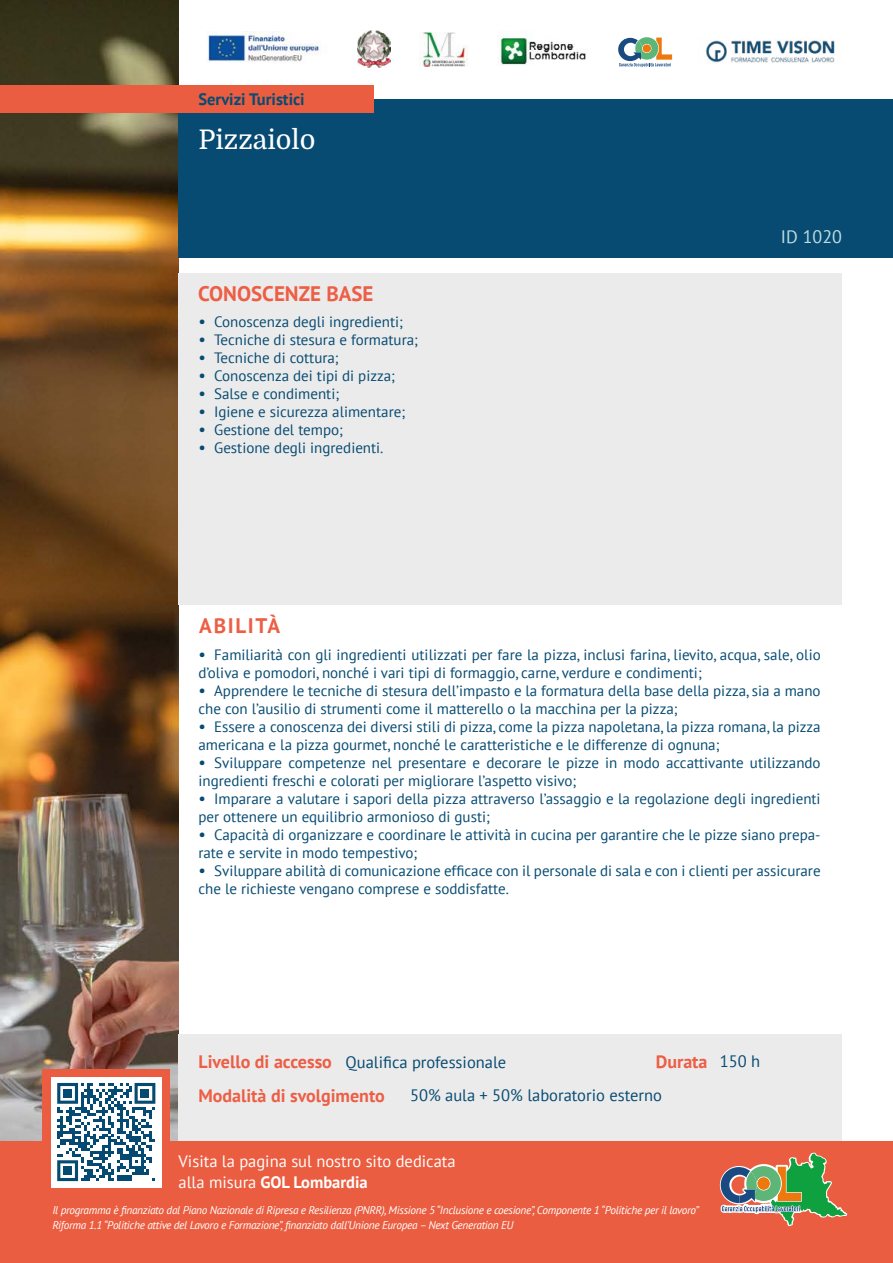
<style>
.page{position:relative;width:893px;height:1263px;background:#fff}
.page>*{position:absolute;margin:0;border:0;box-sizing:border-box;transform-origin:0 0}
.t1{font:27px "Domine";color:#fff}
.t2{font:700 21px "PT Sans";color:#ed5e45}
.t3{font:700 21px "PT Sans";letter-spacing:.08em;color:#ed5e45}
.t4{font:700 18px "PT Sans";color:#ed5e45}
.t5{font:18px "PT Sans";color:#bfdde3}
.t6{font:16.5px/21px "PT Sans";color:#fff}
.t7{font:16.5px "PT Sans";color:#074b72}
.t8{font:700 16.5px "PT Sans";color:#074b72}
.t9{font:15px/18px "PT Sans";color:#074b72}
.t10{font:italic 11.25px/15px "PT Sans";letter-spacing:-.025em;color:#fff}
.s1{font-size:16.5px}
.s2{font-weight:700}
</style>
<div class="page">
<img style="left:0;top:0;width:179px;height:1141px">
<div style="left:179px;top:99px;width:714px;height:159px;background:#074b72"></div>
<div style="left:0;top:85px;width:374px;height:28px;background:#eb5d40"></div>
<div style="left:179px;top:1034px;width:663px;height:229px;background:#ebebeb"></div>
<div style="left:0;top:1141px;width:893px;height:122px;background:#eb5d40"></div>
<div style="left:43px;top:1069px;width:127px;height:127px;background:#eb5d40"></div>
<div style="left:51px;top:1077px;width:110px;height:110px;background:#fff"></div>
<svg style="left:57px;top:1083px;width:98px;height:98px"></svg>
<div style="left:63px;top:1089px;width:9px;height:9px;background:#054a73"></div>
<div style="left:141px;top:1089px;width:8px;height:9px;background:#054a73"></div>
<div style="left:63px;top:1166px;width:9px;height:9px;background:#054a73"></div>
<div style="left:179px;top:273px;width:663px;height:332px;background:#ebebeb"></div>
<img style="left:206px;top:32px;width:116px;height:30px">
<img style="left:419px;top:33px;width:49px;height:33px">
<svg style="left:618px;top:37px;width:54px;height:30px"></svg>
<img style="left:498px;top:36px;width:88px;height:29px">
<img style="left:357px;top:31px;width:33px;height:37px">
<svg style="left:719px;top:1152px;width:129px;height:74px"></svg>
<img style="left:705px;top:40px;width:130px;height:23px">
<p class="t8" style="left:198px;top:88px;width:108px">Servizi Turistici</p>
<h1 class="t1" style="left:198px;top:125px;width:119px">Pizzaiolo</h1>
<h2 class="t2" style="left:198px;top:279px;width:177px">CONOSCENZE BASE</h2>
<p class="t9" style="left:198px;top:312px;width:206px"><span class="s1">•</span> Conoscenza degli ingredienti;</p>
<p class="t9" style="left:198px;top:330px;width:221px"><span class="s1">•</span> Tecniche di stesura e formatura;</p>
<p class="t9" style="left:198px;top:348px;width:142px"><span class="s1">•</span> Tecniche di cottura;</p>
<p class="t9" style="left:198px;top:366px;width:198px"><span class="s1">•</span> Conoscenza dei tipi di pizza;</p>
<p class="t9" style="left:198px;top:384px;width:142px"><span class="s1">•</span> Salse e condimenti;</p>
<p class="t9" style="left:198px;top:402px;width:208px"><span class="s1">•</span> Igiene e sicurezza alimentare;</p>
<p class="t9" style="left:198px;top:420px;width:146px"><span class="s1">•</span> Gestione del tempo;</p>
<p class="t9" style="left:198px;top:438px;width:187px"><span class="s1">•</span> Gestione degli ingredienti.</p>
<h2 class="t3" style="left:199px;top:612px;width:82px">ABILITÀ</h2>
<p class="t5" style="left:781px;top:225px;width:63px">ID 1020</p>
<p class="t9" style="left:198px;top:646px;width:624px"><span class="s1">•</span> Familiarità con gli ingredienti utilizzati per fare la pizza, inclusi farina, lievito, acqua, sale, olio d’oliva e pomodori, nonché i vari tipi di formaggio, carne, verdure e condimenti;</p>
<p class="t9" style="left:198px;top:682px;width:624px"><span class="s1">•</span> Apprendere le tecniche di stesura dell’impasto e la formatura della base della pizza, sia a mano che con l’ausilio di strumenti come il matterello o la macchina per la pizza;</p>
<p class="t9" style="left:198px;top:718px;width:624px"><span class="s1">•</span> Essere a conoscenza dei diversi stili di pizza, come la pizza napoletana, la pizza romana, la pizza americana e la pizza gourmet, nonché le caratteristiche e le differenze di ognuna;</p>
<p class="t9" style="left:198px;top:754px;width:624px"><span class="s1">•</span> Sviluppare competenze nel presentare e decorare le pizze in modo accattivante utilizzando ingredienti freschi e colorati per migliorare l’aspetto visivo;</p>
<p class="t9" style="left:198px;top:790px;width:624px"><span class="s1">•</span> Imparare a valutare i sapori della pizza attraverso l’assaggio e la regolazione degli ingredienti per ottenere un equilibrio armonioso di gusti;</p>
<p class="t9" style="left:198px;top:826px;width:624px"><span class="s1">•</span> Capacità di organizzare e coordinare le attività in cucina per garantire che le pizze siano prepa&shy;rate e servite in modo tempestivo;</p>
<p class="t9" style="left:198px;top:862px;width:624px"><span class="s1">•</span> Sviluppare abilità di comunicazione efficace con il personale di sala e con i clienti per assicurare che le richieste vengano comprese e soddisfatte.</p>
<p class="t4" style="left:198px;top:1050px;width:135px">Livello di accesso</p>
<p class="t7" style="left:345px;top:1051px;width:162px">Qualifica professionale</p>
<p class="t7" style="left:720px;top:1051px;width:42px">150 h</p>
<p class="t4" style="left:656px;top:1050px;width:53px">Durata</p>
<p class="t4" style="left:198px;top:1084px;width:188px">Modalità di svolgimento</p>
<p class="t7" style="left:410px;top:1084px;width:253px">50% aula + 50% laboratorio esterno</p>
<p class="t6" style="left:179px;top:1150px;width:279px">Visita la pagina sul nostro sito dedicata alla misura <span class="s2">GOL Lombardia</span></p>
<p class="t10" style="left:52px;top:1203px;width:648px">Il programma è finanziato dal Piano Nazionale di Ripresa e Resilienza (PNRR), Missione 5 “Inclusione e coesione”, Componente 1 “Politiche per il lavoro”<br>Riforma 1.1 “Politiche attive del Lavoro e Formazione”, finanziato dall’Unione Europea – Next Generation EU</p>
</div>
